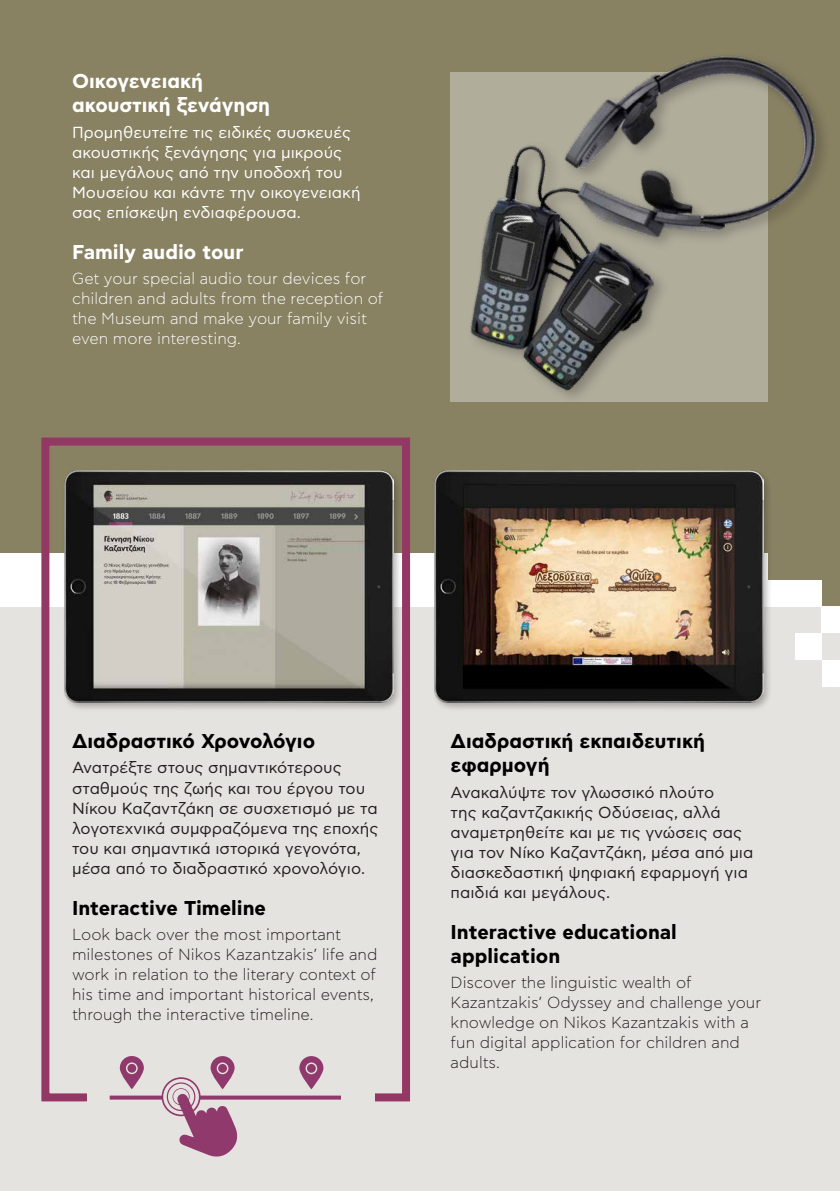
<style>
.page{position:relative;width:840px;height:1191px;background:#fff}
.page>*{position:absolute;margin:0;border:0;box-sizing:border-box;transform-origin:0 0}
.t1{font:700 20px/24px "CF Asty Std";color:#000}
.t2{font:700 20px/24px "CF Asty Std";color:#fff}
.t3{font:16px/20px "CF Asty Std";color:#231f20}
.t4{font:300 16px/20px "CF Asty Std";color:#231f20}
.t5{font:16px/20px "CF Asty Std";color:#fff}
.t6{font:300 16px/20px "CF Asty Std";color:#fff}
</style>
<div class="page">
<div style="left:0;top:0;width:839px;height:612px;background:#888162"></div>
<div style="left:0;top:606px;width:839px;height:585px;background:#e5e3df"></div>
<div style="left:0;top:553px;width:767px;height:53px;background:#fff"></div>
<div style="left:41px;top:437px;width:369px;height:664px;border:8px solid #933765"></div>
<div style="left:87px;top:1040px;width:287px;height:122px;background:#e5e3df"></div>
<div style="left:821px;top:606px;width:18px;height:27px;background:#fff"></div>
<div style="left:794px;top:633px;width:27px;height:27px;background:#fff"></div>
<div style="left:822px;top:660px;width:17px;height:27px;background:#fff"></div>
<div style="left:767px;top:580px;width:27px;height:26px;background:#fff"></div>
<div style="left:794px;top:580px;width:27px;height:26px;background:#fff"></div>
<div style="left:62px;top:468px;width:340px;height:244px;background:#231f20;opacity:.3"></div>
<img style="left:64px;top:470px;width:329px;height:232px">
<div style="left:431px;top:468px;width:341px;height:244px;background:#231f20;opacity:.3"></div>
<img style="left:434px;top:470px;width:328px;height:232px">
<svg style="left:110px;top:1056px;width:231px;height:101px"></svg>
<img style="left:366px;top:55px;width:457px;height:404px">
<p class="t2" style="left:72px;top:70px;width:199px">Οικογενειακή ακουστική ξενάγηση</p>
<p class="t5" style="left:72px;top:123px;width:290px">Προμηθευτείτε τις ειδικές συσκευές ακουστικής ξενάγησης για μικρούς και μεγάλους από την υποδοχή του Μουσείου και κάντε την οικογενειακή σας επίσκεψη ενδιαφέρουσα.</p>
<p class="t2" style="left:72px;top:241px;width:173px">Family audio tour</p>
<p class="t6" style="left:72px;top:269px;width:313px">Get your special audio tour devices for children and adults from the reception of the Museum and make your family visit even more interesting.</p>
<p class="t1" style="left:72px;top:730px;width:244px">Διαδραστικό Χρονολόγιο</p>
<p class="t3" style="left:72px;top:758px;width:308px">Ανατρέξτε στους σημαντικότερους σταθμούς της ζωής και του έργου του Νίκου Καζαντζάκη σε συσχετισμό με τα λογοτεχνικά συμφραζόμενα της εποχής του και σημαντικά ιστορικά γεγονότα, μέσα από το διαδραστικό χρονολόγιο.</p>
<p class="t1" style="left:72px;top:896px;width:195px">Interactive Timeline</p>
<p class="t4" style="left:72px;top:925px;width:307px">Look back over the most important milestones of Nikos Kazantzakis’ life and work in relation to the literary context of his time and important historical events, through the interactive timeline.</p>
<p class="t1" style="left:450px;top:730px;width:255px">Διαδραστική εκπαιδευτική εφαρμογή</p>
<p class="t3" style="left:450px;top:782px;width:304px">Ανακαλύψτε τον γλωσσικό πλούτο<br>της καζαντζακικής Οδύσειας, αλλά αναμετρηθείτε και με τις γνώσεις σας για τον Νίκο Καζαντζάκη, μέσα από μια διασκεδαστική ψηφιακή εφαρμογή για παιδιά και μεγάλους.</p>
<p class="t1" style="left:450px;top:920px;width:228px">Interactive educational application</p>
<p class="t4" style="left:450px;top:973px;width:312px">Discover the linguistic wealth of<br>Kazantzakis’ Odyssey and challenge your knowledge on Nikos Kazantzakis with a fun digital application for children and adults.</p>
</div>
